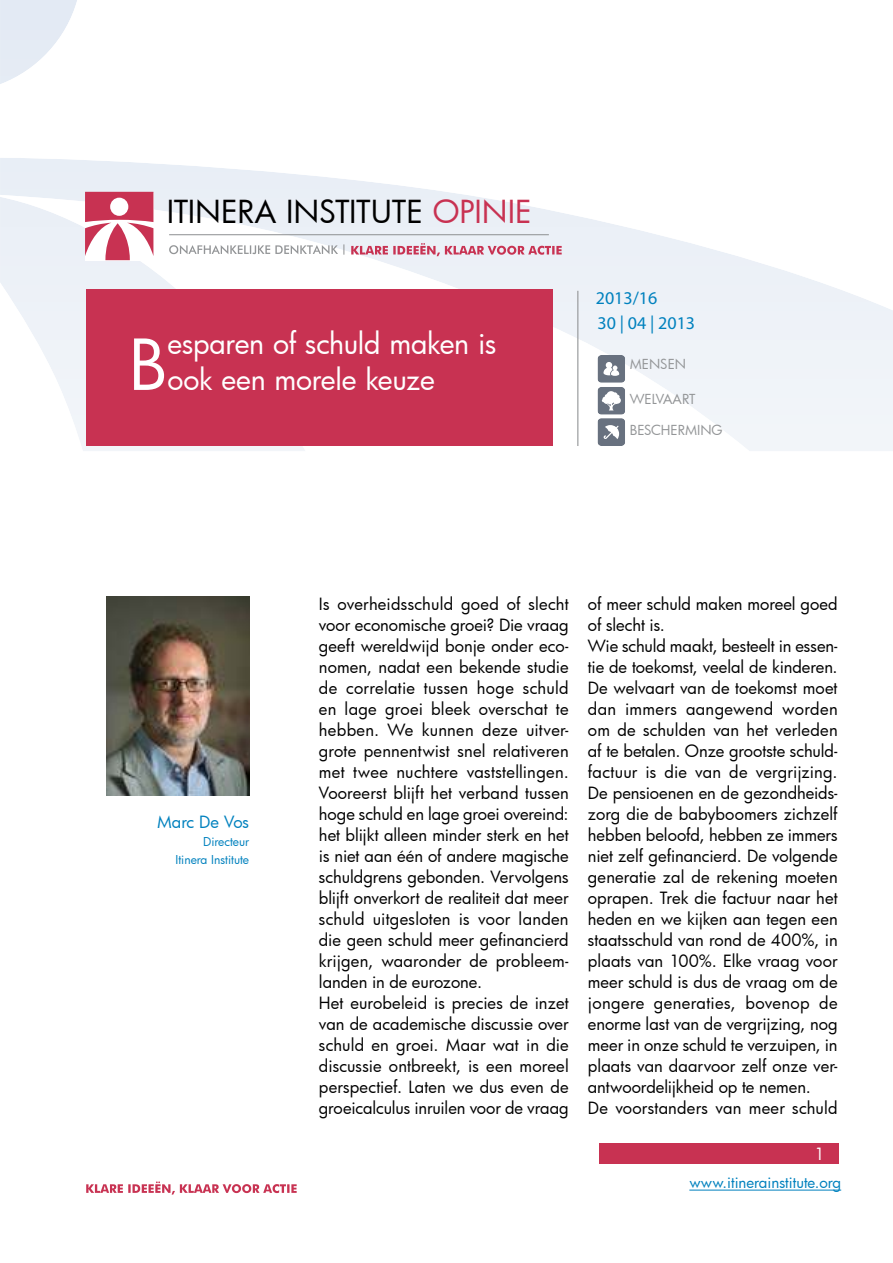
<style>
.page{position:relative;width:893px;height:1263px;background:#fff}
.page>*{position:absolute;margin:0;border:0;box-sizing:border-box;transform-origin:0 0}
.t1{font:68.25px "Futura";color:#fff}
.t2{font:31.05px "Futura";color:#000}
.t3{font:28.5px/36px "Futura";letter-spacing:-.01em;color:#fff}
.t4{font:18px "Myriad Pro";color:#0081be}
.t5{font:16.5px/21px "Futura";color:#000}
.t6{font:16.5px "Futura";letter-spacing:-.005em;color:#0081be}
.t7{font:16.5px "Futura";color:#fff}
.t8{font:15px "Futura";color:#0081be}
.t9{font:13.5px "Futura";color:#939597}
.t10{font:12px/18px "Futura";color:#0081be;text-align:right}
.s1{color:#c83252}
</style>
<div class="page">
<img style="left:0;top:0;width:893px;height:451px">
<div style="left:599px;top:1143px;width:240px;height:21px;background:#c83252"></div>
<hr style="left:689px;top:1189px;width:152px;height:1px;background:#0081be">
<svg style="left:86px;top:1181px;width:211px;height:13px"></svg>
<svg style="left:351px;top:243px;width:211px;height:13px;background:#deaebd"></svg>
<img style="left:597px;top:355px;width:28px;height:28px">
<svg style="left:603px;top:362px;width:16px;height:14px"></svg>
<img style="left:597px;top:418px;width:28px;height:28px">
<svg style="left:604px;top:425px;width:15px;height:14px"></svg>
<img style="left:597px;top:387px;width:28px;height:28px">
<svg style="left:602px;top:391px;width:19px;height:19px"></svg>
<div style="left:86px;top:290px;width:467px;height:156px;background:#c83252"></div>
<hr style="left:577px;top:291px;width:1px;height:155px;background:#939597">
<svg style="left:85px;top:192px;width:68px;height:68px"></svg>
<hr style="left:169px;top:234px;width:380px;height:1px;background:#939597">
<svg style="left:169px;top:244px;width:175px;height:11px"></svg>
<img style="left:107px;top:597px;width:142px;height:198px">
<h2 class="t2" style="left:167px;top:197px;width:366px">ITINERA INSTITUTE <span class="s1">OPINIE</span></h2>
<h1 class="t1" style="left:129px;top:333px;width:40px">B</h1>
<h3 class="t3" style="left:167px;top:328px;width:330px">esparen of schuld maken is ook een morele keuze</h3>
<p class="t4" style="left:596px;top:290px;width:63px">2013/16</p>
<p class="t4" style="left:597px;top:315px;width:99px">30 | 04 | 2013</p>
<p class="t9" style="left:630px;top:358px;width:58px">MENSEN</p>
<p class="t9" style="left:630px;top:392px;width:67px">WELVAART</p>
<p class="t9" style="left:630px;top:424px;width:94px">BESCHERMING</p>
<p class="t6" style="left:157px;top:814px;width:94px">Marc De Vos</p>
<p class="t10" style="left:175px;top:834px;width:75px">Directeur<br>Itinera Institute</p>
<p class="t5" style="left:319px;top:594px;width:251px">Is overheidsschuld goed of slecht voor economische groei? Die vraag geeft wereldwijd bonje onder eco&shy;nomen, nadat een bekende studie de correlatie tussen hoge schuld en lage groei bleek overschat te hebben. We kunnen deze uitver&shy;grote pennentwist snel relativeren met twee nuchtere vaststellingen.<br>Vooreerst blijft het verband tussen hoge schuld en lage groei overeind: het blijkt alleen minder sterk en het is niet aan één of andere magische schuldgrens gebonden. Vervolgens blijft onverkort de realiteit dat meer schuld uitgesloten is voor landen die geen schuld meer gefinancierd krijgen, waaronder de probleem&shy;landen in de eurozone.<br>Het eurobeleid is precies de inzet van de academische discussie over schuld en groei. Maar wat in die discussie ontbreekt, is een moreel perspectief. Laten we dus even de groeicalculus inruilen voor de vraag</p>
<p class="t5" style="left:588px;top:594px;width:251px">of meer schuld maken moreel goed of slecht is.<br>Wie schuld maakt, besteelt in essen&shy;tie de toekomst, veelal de kinderen.<br>De welvaart van de toekomst moet dan immers aangewend worden om de schulden van het verleden af te betalen. Onze grootste schuld&shy;factuur is die van de vergrijzing.<br>De pensioenen en de gezondheids&shy;zorg die de babyboomers zichzelf hebben beloofd, hebben ze immers niet zelf gefinancierd. De volgende generatie zal de rekening moeten oprapen. Trek die factuur naar het heden en we kijken aan tegen een staatsschuld van rond de 400%, in plaats van 100%. Elke vraag voor meer schuld is dus de vraag om de jongere generaties, bovenop de enorme last van de vergrijzing, nog meer in onze schuld te verzuipen, in plaats van daarvoor zelf onze ver&shy;antwoordelijkheid op te nemen.<br>De voorstanders van meer schuld</p>
<p class="t7" style="left:814px;top:1146px;width:12px">1</p>
<p class="t8" style="left:689px;top:1175px;width:153px">www.itinerainstitute.org</p>
</div>
